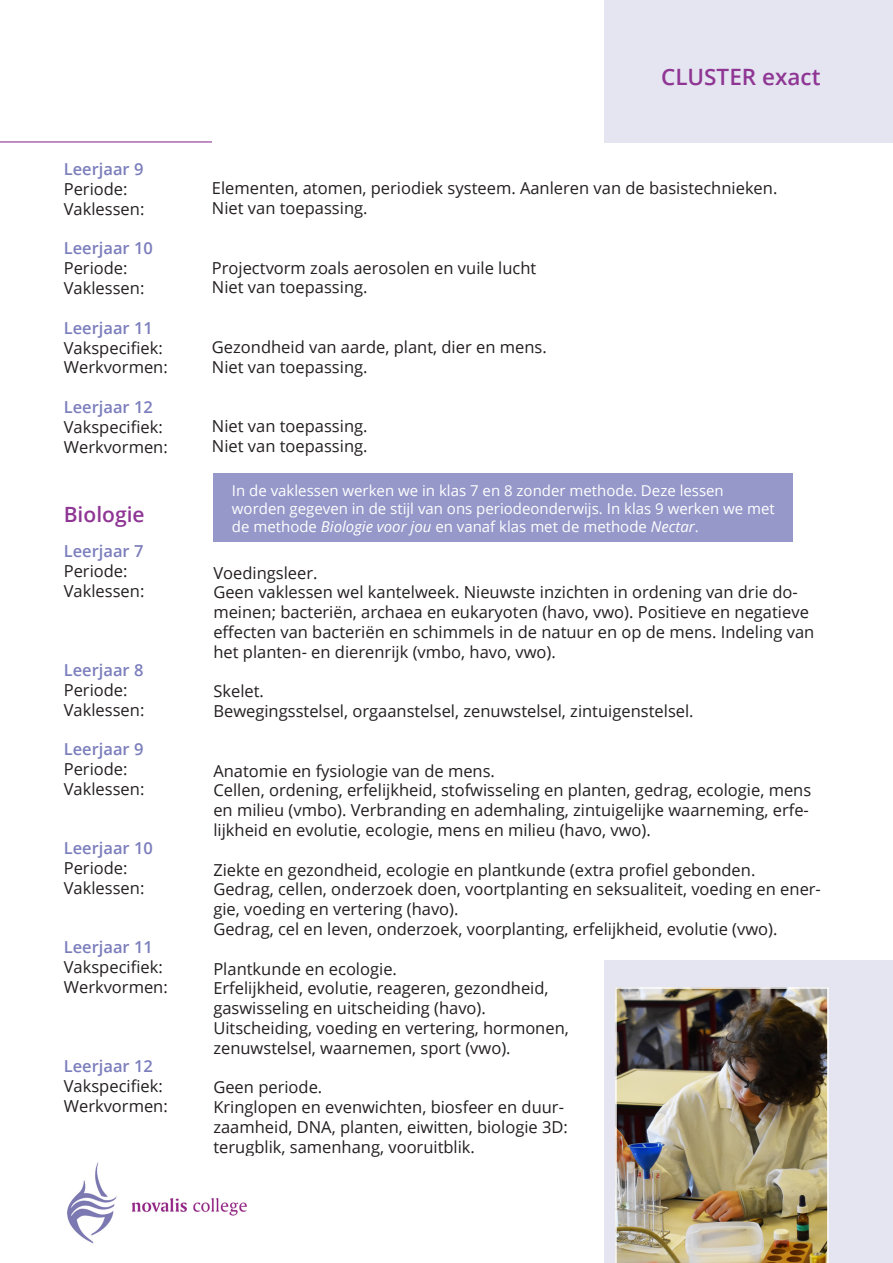
<style>
.page{position:relative;width:893px;height:1263px;background:#fff}
.page>*{position:absolute;margin:0;border:0;box-sizing:border-box;transform-origin:0 0}
.t1{font:600 22.5px "Open Sans";color:#8f3694}
.t2{font:600 21px "Open Sans";color:#8f3694}
.t3{font:16.5px/19.8px "Open Sans";color:#231f20}
.t4{font:600 16.5px/19.8px "Open Sans";color:#7b7ebc}
.t5{font:15px "Open Sans";color:#fff}
.s1{font-weight:400;color:#231f20}
.s2{font-weight:600;color:#7b7ebc}
.s3{font-style:italic}
</style>
<div class="page">
<div style="left:605px;top:960px;width:288px;height:303px;background:#e4e5f1"></div>
<img style="left:615px;top:987px;width:214px;height:276px">
<div style="left:605px;top:0;width:288px;height:143px;background:#e4e5f1"></div>
<hr style="left:0;top:141px;width:212px;height:2px;background:#8f3694">
<div style="left:213px;top:473px;width:580px;height:69px;background:#9598c9"></div>
<img style="left:67px;top:1162px;width:180px;height:82px">
<p class="t4" style="left:64px;top:159px;width:81px">Leerjaar 9<br><span class="s1">Periode:</span></p>
<p class="t3" style="left:64px;top:199px;width:82px">Vaklessen:</p>
<p class="t4" style="left:64px;top:238px;width:91px">Leerjaar 10<br><span class="s1">Periode:</span></p>
<p class="t3" style="left:64px;top:278px;width:82px">Vaklessen:</p>
<p class="t3" style="left:64px;top:317px;width:100px"><span class="s2">Leerjaar 11<br></span>Vakspecifiek:</p>
<p class="t3" style="left:64px;top:357px;width:106px">Werkvormen:</p>
<p class="t3" style="left:64px;top:397px;width:100px"><span class="s2">Leerjaar 12<br></span>Vakspecifiek:</p>
<p class="t3" style="left:64px;top:436px;width:106px">Werkvormen:</p>
<p class="t2" style="left:64px;top:500px;width:82px">Biologie</p>
<p class="t4" style="left:64px;top:541px;width:81px">Leerjaar 7<br><span class="s1">Periode:</span></p>
<p class="t3" style="left:64px;top:580px;width:82px">Vaklessen:</p>
<p class="t4" style="left:64px;top:660px;width:81px">Leerjaar 8<br><span class="s1">Periode:</span></p>
<p class="t3" style="left:64px;top:699px;width:82px">Vaklessen:</p>
<p class="t4" style="left:64px;top:739px;width:81px">Leerjaar 9<br><span class="s1">Periode:</span></p>
<p class="t3" style="left:64px;top:778px;width:82px">Vaklessen:</p>
<p class="t4" style="left:64px;top:838px;width:91px">Leerjaar 10<br><span class="s1">Periode:</span></p>
<p class="t3" style="left:64px;top:877px;width:82px">Vaklessen:</p>
<p class="t3" style="left:64px;top:937px;width:100px"><span class="s2">Leerjaar 11<br></span>Vakspecifiek:</p>
<p class="t3" style="left:64px;top:976px;width:106px">Werkvormen:</p>
<p class="t3" style="left:64px;top:1056px;width:100px"><span class="s2">Leerjaar 12<br></span>Vakspecifiek:</p>
<p class="t3" style="left:64px;top:1095px;width:106px">Werkvormen:</p>
<p class="t1" style="left:661px;top:61px;width:161px">CLUSTER exact</p>
<p class="t3" style="left:212px;top:178px;width:567px">Elementen, atomen, periodiek systeem. Aanleren van de basistechnieken.</p>
<p class="t3" style="left:212px;top:198px;width:157px">Niet van toepassing.</p>
<p class="t3" style="left:212px;top:257px;width:326px">Projectvorm zoals aerosolen en vuile lucht<br>Niet van toepassing.</p>
<p class="t3" style="left:212px;top:336px;width:336px">Gezondheid van aarde, plant, dier en mens.</p>
<p class="t3" style="left:212px;top:356px;width:157px">Niet van toepassing.</p>
<p class="t3" style="left:212px;top:416px;width:157px">Niet van toepassing.</p>
<p class="t3" style="left:212px;top:435px;width:157px">Niet van toepassing.</p>
<p class="t5" style="left:232px;top:480px;width:493px">In de vaklessen werken we in klas 7 en 8 zonder methode. Deze lessen</p>
<p class="t5" style="left:232px;top:498px;width:544px">worden gegeven in de stijl van ons periodeonderwijs. In klas 9 werken we met</p>
<p class="t5" style="left:232px;top:516px;width:468px">de methode <span class="s3">Biologie voor jou</span> en vanaf klas met de methode <span class="s3">Nectar</span>.</p>
<p class="t3" style="left:213px;top:562px;width:602px">Voedingsleer.<br>Geen vaklessen wel kantelweek. Nieuwste inzichten in ordening van drie do&shy;meinen; bacteriën, archaea en eukaryoten (havo, vwo). Positieve en negatieve effecten van bacteriën en schimmels in de natuur en op de mens. Indeling van het planten- en dierenrijk (vmbo, havo, vwo).</p>
<p class="t3" style="left:213px;top:681px;width:482px">Skelet.<br>Bewegingsstelsel, orgaanstelsel, zenuwstelsel, zintuigenstelsel.</p>
<p class="t3" style="left:213px;top:760px;width:283px">Anatomie en fysiologie van de mens.</p>
<p class="t3" style="left:213px;top:780px;width:599px">Cellen, ordening, erfelijkheid, stofwisseling en planten, gedrag, ecologie, mens en milieu (vmbo). Verbranding en ademhaling, zintuigelijke waarneming, erfe&shy;lijkheid en evolutie, ecologie, mens en milieu (havo, vwo).</p>
<p class="t3" style="left:213px;top:859px;width:609px">Ziekte en gezondheid, ecologie en plantkunde (extra profiel gebonden.<br>Gedrag, cellen, onderzoek doen, voortplanting en seksualiteit, voeding en ener&shy;gie, voeding en vertering (havo).</p>
<p class="t3" style="left:213px;top:919px;width:566px">Gedrag, cel en leven, onderzoek, voorplanting, erfelijkheid, evolutie (vwo).</p>
<p class="t3" style="left:213px;top:958px;width:337px">Plantkunde en ecologie.<br>Erfelijkheid, evolutie, reageren, gezondheid, gaswisseling en uitscheiding (havo).</p>
<p class="t3" style="left:213px;top:1018px;width:357px">Uitscheiding, voeding en vertering, hormonen, zenuwstelsel, waarnemen, sport (vwo).</p>
<p class="t3" style="left:213px;top:1077px;width:110px">Geen periode.</p>
<p class="t3" style="left:213px;top:1097px;width:356px">Kringlopen en evenwichten, biosfeer en duur&shy;zaamheid, DNA, planten, eiwitten, biologie 3D: terugblik, samenhang, vooruitblik.</p>
</div>
